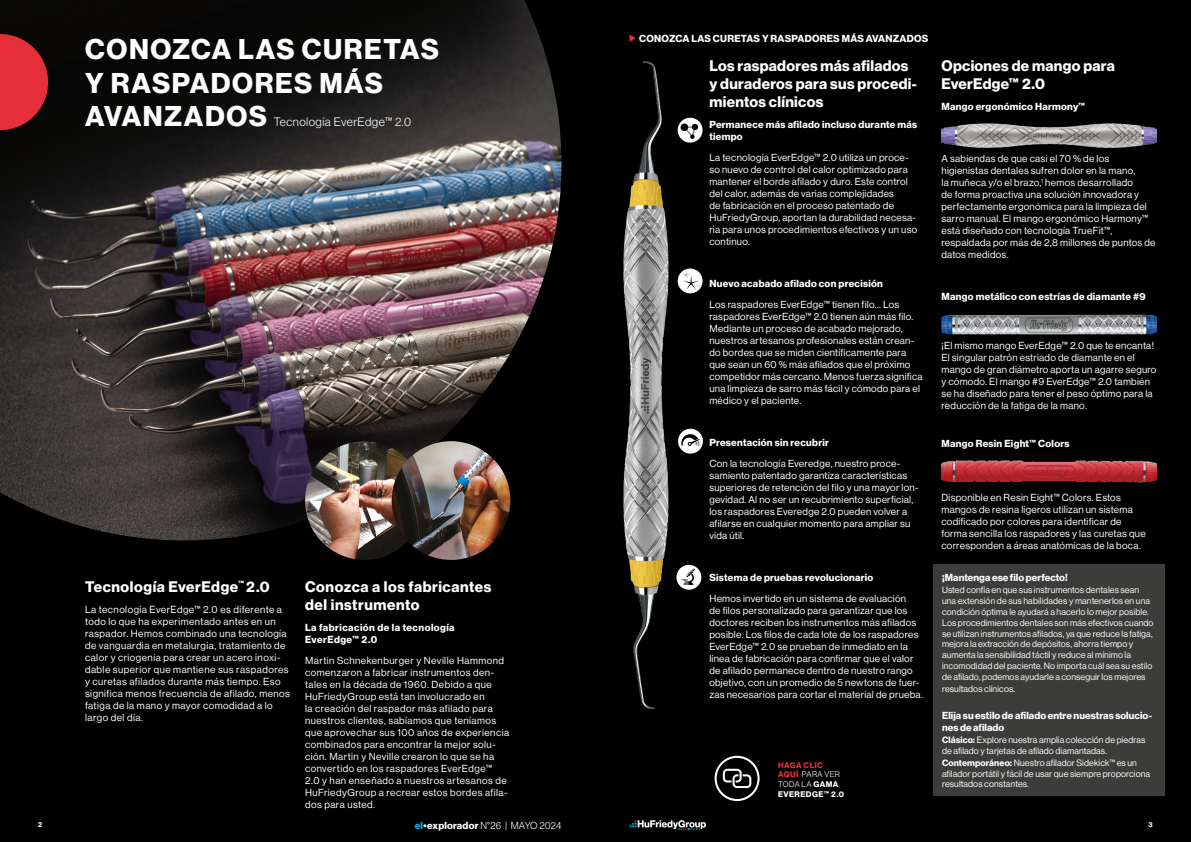
<style>
.page{position:relative;width:1191px;height:842px;background:#000}
.page>*{position:absolute;margin:0;border:0;box-sizing:border-box;transform-origin:0 0}
.t1{font:28px/33.6px "N Haas Grotesk DS Pro 75 Bd";letter-spacing:.055em;color:#fff}
.t2{font:15px/18px "N Haas Grotesk DS Pro 75 Bd";letter-spacing:.02em;color:#fff}
.t3{font:15px/18px "N Haas Grotesk DS Pro 75 Bd";letter-spacing:.04em;color:#fff}
.t4{font:12px "N Haas Grotesk DS Pro 45 Lt";letter-spacing:.04em;color:#fff}
.t5{font:10px/12px "N Haas Grotesk DS Pro 55 Rg";letter-spacing:.025em;color:#fff}
.t6{font:10px/12px "N Haas Grotesk DS Pro 55 Rg";letter-spacing:.045em;color:#fff}
.t7{font:10px/12px "N Haas Grotesk DS Pro 75 Bd";letter-spacing:.025em;color:#fff}
.t8{font:10px/12px "N Haas Grotesk DS Pro 75 Bd";letter-spacing:.05em;color:#fff}
.t9{font:10px "N Haas Grotesk DS Pro 45 Lt";letter-spacing:.015em;color:#fff}
.t10{font:10px "N Haas Grotesk DS Pro 75 Bd";letter-spacing:.005em;color:#fff}
.t11{font:9px/10.8px "N Haas Grotesk DS Pro 55 Rg";letter-spacing:.01em;color:#fff}
.t12{font:8px/9.6px "N Haas Grotesk DS Pro 45 Lt";letter-spacing:.055em;color:#fff}
.t13{font:8px "N Haas Grotesk DS Pro 75 Bd";letter-spacing:.06em;color:#fff}
.t14{font:8px "N Haas Grotesk DS Pro 75 Bd";letter-spacing:.055em;color:#e72f39}
.t15{font:7px "N Haas Grotesk DS Pro 75 Bd";color:#fff}
.s1{font-family:"N Haas Grotesk DS Pro 75 Bd";color:#e72f39}
.s2{font-family:"N Haas Grotesk DS Pro 75 Bd"}
.s3{font-family:"N Haas Grotesk DS Pro 75 Bd";color:#00b0e1}
.s4{font-family:"N Haas Grotesk DS Pro 75 Bd";color:#ededed}
</style>
<div class="page">
<img style="left:0;top:0;width:561px;height:540px">
<img style="left:941px;top:124px;width:216px;height:24px">
<img style="left:941px;top:315px;width:216px;height:20px">
<img style="left:941px;top:461px;width:216px;height:22px">
<img style="left:305px;top:441px;width:119px;height:119px;border-radius:59px">
<img style="left:392px;top:441px;width:118px;height:119px;border-radius:59px">
<img style="left:623px;top:34px;width:56px;height:675px">
<svg style="left:677px;top:268px;width:25px;height:25px"></svg>
<svg style="left:682px;top:270px;width:18px;height:20px"></svg>
<div style="left:676px;top:565px;width:25px;height:25px;background:#fff;border-radius:50%"></div>
<svg style="left:681px;top:568px;width:14px;height:17px"></svg>
<div style="left:678px;top:429px;width:25px;height:25px;background:#fff;border-radius:50%"></div>
<svg style="left:680px;top:434px;width:19px;height:12px"></svg>
<div style="left:714px;top:756px;width:45px;height:45px;border:2px solid #fff;border-radius:50%"></div>
<svg style="left:723px;top:769px;width:28px;height:19px"></svg>
<svg style="left:676px;top:116px;width:27px;height:28px"></svg>
<svg style="left:629px;top:820px;width:77px;height:10px"></svg>
<svg style="left:0;top:34px;width:48px;height:96px"></svg>
<div style="left:933px;top:565px;width:232px;height:231px;background:#3c3c3b"></div>
<h1 class="t1" style="left:85px;top:33px;width:355px">CONOZCA LAS CURETAS<br>Y RASPADORES MÁS<br>AVANZADOS</h1>
<p class="t4" style="left:274px;top:115px;width:139px">Tecnología EverEdge™ 2.0</p>
<h2 class="t3" style="left:85px;top:578px;width:186px">Tecnología EverEdge<sup>™</sup> 2.0</h2>
<p class="t6" style="left:85px;top:604px;width:206px">La tecnología EverEdge™ 2.0 es diferente a todo lo que ha experimentado antes en un raspador. Hemos combinado una tecnología de vanguardia en metalurgia, tratamiento de calor y criogenia para crear un acero inoxi&shy;dable superior que mantiene sus raspadores y curetas afilados durante más tiempo. Eso significa menos frecuencia de afilado, menos fatiga de la mano y mayor comodidad a lo largo del día.</p>
<h2 class="t3" style="left:305px;top:578px;width:188px">Conozca a los fabricantes del instrumento</h2>
<p class="t8" style="left:305px;top:622px;width:151px">La fabricación de la tecnología<br>EverEdge™ 2.0</p>
<p class="t6" style="left:305px;top:655px;width:205px">Martin Schnekenburger y Neville Hammond comenzaron a fabricar instrumentos den&shy;tales en la década de 1960. Debido a que HuFriedyGroup está tan involucrado en<br>la creación del raspador más afilado para nuestros clientes, sabíamos que teníamos que aprovechar sus 100 años de experiencia combinados para encontrar la mejor solu&shy;ción. Martin y Neville crearon lo que se ha convertido en los raspadores EverEdge™ 2.0 y han enseñado a nuestros artesanos de HuFriedyGroup a recrear estos bordes afila&shy;dos para usted.</p>
<p class="t7" style="left:639px;top:32px;width:291px">CONOZCA LAS CURETAS Y RASPADORES MÁS AVANZADOS</p>
<h2 class="t2" style="left:709px;top:57px;width:209px">Los raspadores más afilados y duraderos para sus procedi&shy;mientos clínicos</h2>
<p class="t7" style="left:709px;top:118px;width:209px">Permanece más afilado incluso durante más tiempo</p>
<p class="t5" style="left:709px;top:151px;width:209px">La tecnología EverEdge™ 2.0 utiliza un proce&shy;so nuevo de control del calor optimizado para mantener el borde afilado y duro. Este control del calor, además de varias complejidades<br>de fabricación en el proceso patentado de HuFriedyGroup, aportan la durabilidad necesa&shy;ria para unos procedimientos efectivos y un uso continuo.</p>
<p class="t7" style="left:709px;top:277px;width:175px">Nuevo acabado afilado con precisión</p>
<p class="t5" style="left:709px;top:298px;width:215px">Los raspadores EverEdge™ tienen filo... Los raspadores EverEdge™ 2.0 tienen aún más filo.<br>Mediante un proceso de acabado mejorado, nuestros artesanos profesionales están crean&shy;do bordes que se miden científicamente para que sean un 60 % más afilados que el próximo competidor más cercano. Menos fuerza significa una limpieza de sarro más fácil y cómodo para el médico y el paciente.</p>
<p class="t7" style="left:709px;top:436px;width:121px">Presentación sin recubrir</p>
<p class="t5" style="left:709px;top:457px;width:211px">Con la tecnología Everedge, nuestro proce&shy;samiento patentado garantiza características superiores de retención del filo y una mayor lon&shy;gevidad. Al no ser un recubrimiento superficial, los raspadores Everedge 2.0 pueden volver a afilarse en cualquier momento para ampliar su vida útil.</p>
<p class="t7" style="left:709px;top:571px;width:166px">Sistema de pruebas revolucionario</p>
<p class="t5" style="left:709px;top:592px;width:215px">Hemos invertido en un sistema de evaluación<br>de filos personalizado para garantizar que los doctores reciben los instrumentos más afilados posible. Los filos de cada lote de los raspadores EverEdge™ 2.0 se prueban de inmediato en la línea de fabricación para confirmar que el valor de afilado permanece dentro de nuestro rango objetivo, con un promedio de 5 newtons de fuer&shy;zas necesarios para cortar el material de prueba.</p>
<p class="t14" style="left:778px;top:760px;width:46px">HAGA CLIC</p>
<p class="t12" style="left:778px;top:770px;width:63px"><span class="s1">AQUÍ</span> PARA VER<br>TODA LA <span class="s2">GAMA</span></p>
<p class="t13" style="left:778px;top:789px;width:67px">EVEREDGE™ 2.0</p>
<h2 class="t2" style="left:941px;top:57px;width:175px">Opciones de mango para<br>EverEdge™ 2.0</h2>
<p class="t7" style="left:941px;top:100px;width:145px">Mango ergonómico Harmony™</p>
<p class="t5" style="left:941px;top:152px;width:216px">A sabiendas de que casi el 70 % de los higienistas dentales sufren dolor en la mano,<br>la muñeca y/o el brazo,<sup>1</sup> hemos desarrollado<br>de forma proactiva una solución innovadora y perfectamente ergonómica para la limpieza del sarro manual. El mango ergonómico Harmony™ está diseñado con tecnología TrueFit™, respaldada por más de 2,8 millones de puntos de datos medidos.</p>
<p class="t7" style="left:941px;top:291px;width:206px">Mango metálico con estrías de diamante #9</p>
<p class="t5" style="left:941px;top:340px;width:216px">¡El mismo mango EverEdge™ 2.0 que te encanta!<br>El singular patrón estriado de diamante en el mango de gran diámetro aporta un agarre seguro y cómodo. El mango #9 EverEdge™ 2.0 también se ha diseñado para tener el peso óptimo para la reducción de la fatiga de la mano.</p>
<p class="t7" style="left:941px;top:437px;width:130px">Mango Resin Eight™ Colors</p>
<p class="t5" style="left:941px;top:491px;width:206px">Disponible en Resin Eight™ Colors. Estos mangos de resina ligeros utilizan un sistema codificado por colores para identificar de forma sencilla los raspadores y las curetas que corresponden a áreas anatómicas de la boca.</p>
<p class="t10" style="left:942px;top:572px;width:127px">¡Mantenga ese filo perfecto!</p>
<p class="t11" style="left:942px;top:585px;width:213px">Usted confía en que sus instrumentos dentales sean una extensión de sus habilidades y mantenerlos en una condición óptima le ayudará a hacerlo lo mejor posible.<br>Los procedimientos dentales son más efectivos cuando se utilizan instrumentos afilados, ya que reduce la fatiga, mejora la extracción de depósitos, ahorra tiempo y aumenta la sensibilidad táctil y reduce al mínimo la incomodidad del paciente. No importa cuál sea su estilo de afilado, podemos ayudarle a conseguir los mejores</p>
<p class="t11" style="left:942px;top:683px;width:75px">resultados clínicos.</p>
<p class="t7" style="left:942px;top:709px;width:211px">Elija su estilo de afilado entre nuestras solucio&shy;nes de afilado</p>
<p class="t11" style="left:942px;top:734px;width:205px"><span class="s2">Clásico:</span> Explore nuestra amplia colección de piedras de afilado y tarjetas de afilado diamantadas.</p>
<p class="t11" style="left:942px;top:757px;width:210px"><span class="s2">Contemporáneo:</span> Nuestro afilador Sidekick™ es un afilador portátil y fácil de usar que siempre proporciona resultados constantes.</p>
<p class="t15" style="left:38px;top:821px;width:6px">2</p>
<p class="t9" style="left:415px;top:819px;width:148px"><span class="s3">el</span><span class="s4">•</span><span class="s2">explorador</span> N°26 | MAYO 2024</p>
<p class="t15" style="left:1148px;top:821px;width:6px">3</p>
</div>
